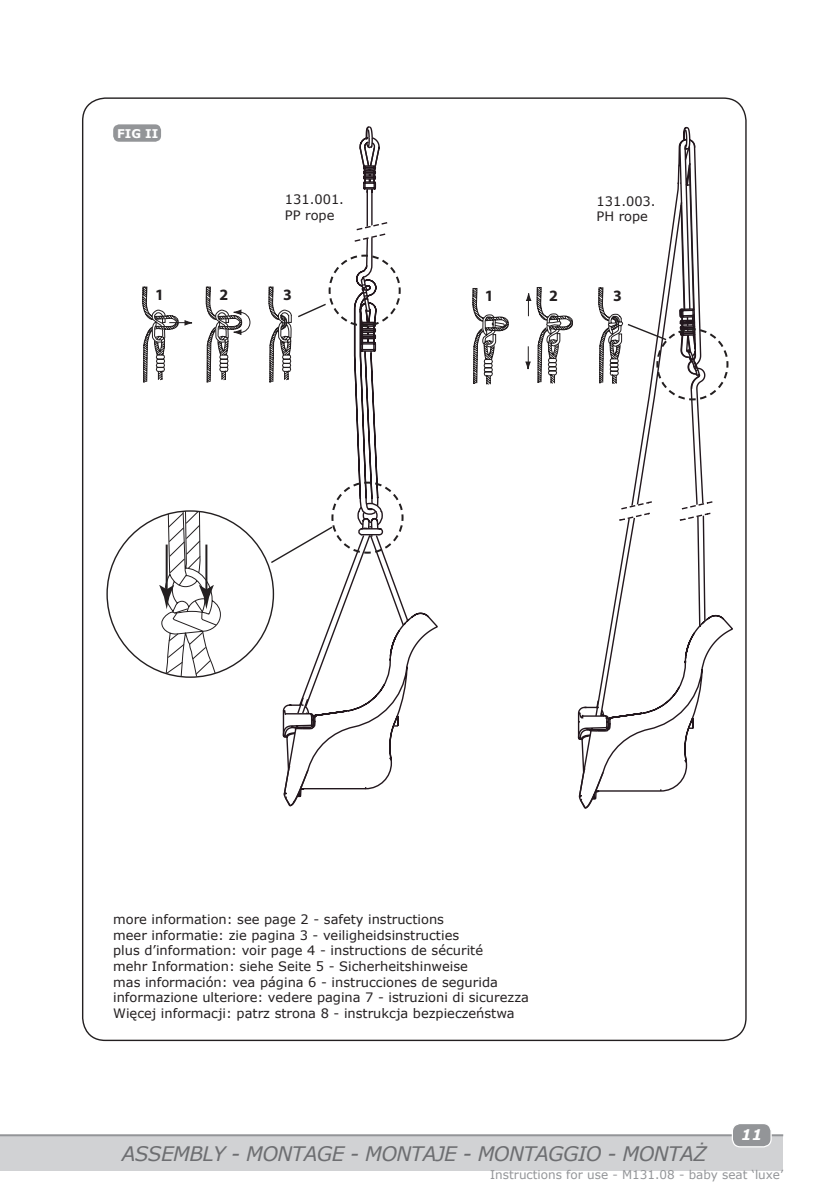
<style>
.page{position:relative;width:840px;height:1191px;background:#fff}
.page>*{position:absolute;margin:0;border:0;box-sizing:border-box;transform-origin:0 0}
.t1{font:italic 20px "Verdana";letter-spacing:-.03em;color:#6d6e71}
.t2{font:700 15.8px "Myriad";color:#231f20}
.t3{font:italic 700 14.6px "Verdana";color:#fff}
.t4{font:13px/15.6px "Verdana";color:#231f20}
.t5{font:12px "Verdana";color:#939598}
.t6{font:700 12px "Verdana";color:#fff}
</style>
<div class="page">
<div style="left:0;top:1135px;width:782px;height:35px;background:#d1d2d4"></div>
<hr style="left:0;top:1134px;width:782px;height:2px;background:#939598">
<div style="left:732px;top:1123px;width:38px;height:23px;background:#939598;border-radius:8px"></div>
<div style="left:731px;top:1123px;width:40px;height:24px;border:1px solid #fff;border-radius:8px"></div>
<div style="left:113px;top:124px;width:48px;height:18px;background:#939598;border-radius:6px"></div>
<svg style="left:577px;top:614px;width:156px;height:195px"></svg>
<svg style="left:594px;top:401px;width:111px;height:316px"></svg>
<svg style="left:675px;top:500px;width:38px;height:22px"></svg>
<svg style="left:613px;top:500px;width:41px;height:22px"></svg>
<svg style="left:142px;top:125px;width:296px;height:682px"></svg>
<svg style="left:472px;top:126px;width:257px;height:275px"></svg>
<p class="t6" style="left:117px;top:128px;width:43px">FIG II</p>
<p class="t4" style="left:285px;top:192px;width:61px">131.001.<br>PP rope</p>
<p class="t4" style="left:596px;top:194px;width:61px">131.003.<br>PH rope</p>
<p class="t2" style="left:155px;top:285px;width:10px">1</p>
<p class="t2" style="left:219px;top:285px;width:10px">2</p>
<p class="t2" style="left:283px;top:285px;width:10px">3</p>
<p class="t2" style="left:484px;top:286px;width:10px">1</p>
<p class="t2" style="left:549px;top:286px;width:10px">2</p>
<p class="t2" style="left:612px;top:286px;width:10px">3</p>
<p class="t4" style="left:113px;top:911px;width:417px">more information: see page 2 - safety instructions<br>meer informatie: zie pagina 3 - veiligheidsinstructies<br>plus d’information: voir page 4 - instructions de sécurité<br>mehr Information: siehe Seite 5 - Sicherheitshinweise<br>mas información: vea página 6 - instrucciones de segurida informazione ulteriore: vedere pagina 7 - istruzioni di sicurezza Więcej informacji: patrz strona 8 - instrukcja bezpieczeństwa</p>
<p class="t3" style="left:740px;top:1128px;width:22px">11</p>
<p class="t5" style="left:490px;top:1169px;width:294px">Instructions for use - M131.08 - baby seat ‘luxe’</p>
<h1 class="t1" style="left:122px;top:1140px;width:586px">ASSEMBLY - MONTAGE - MONTAJE - MONTAGGIO - MONTAŻ</h1>
</div>
